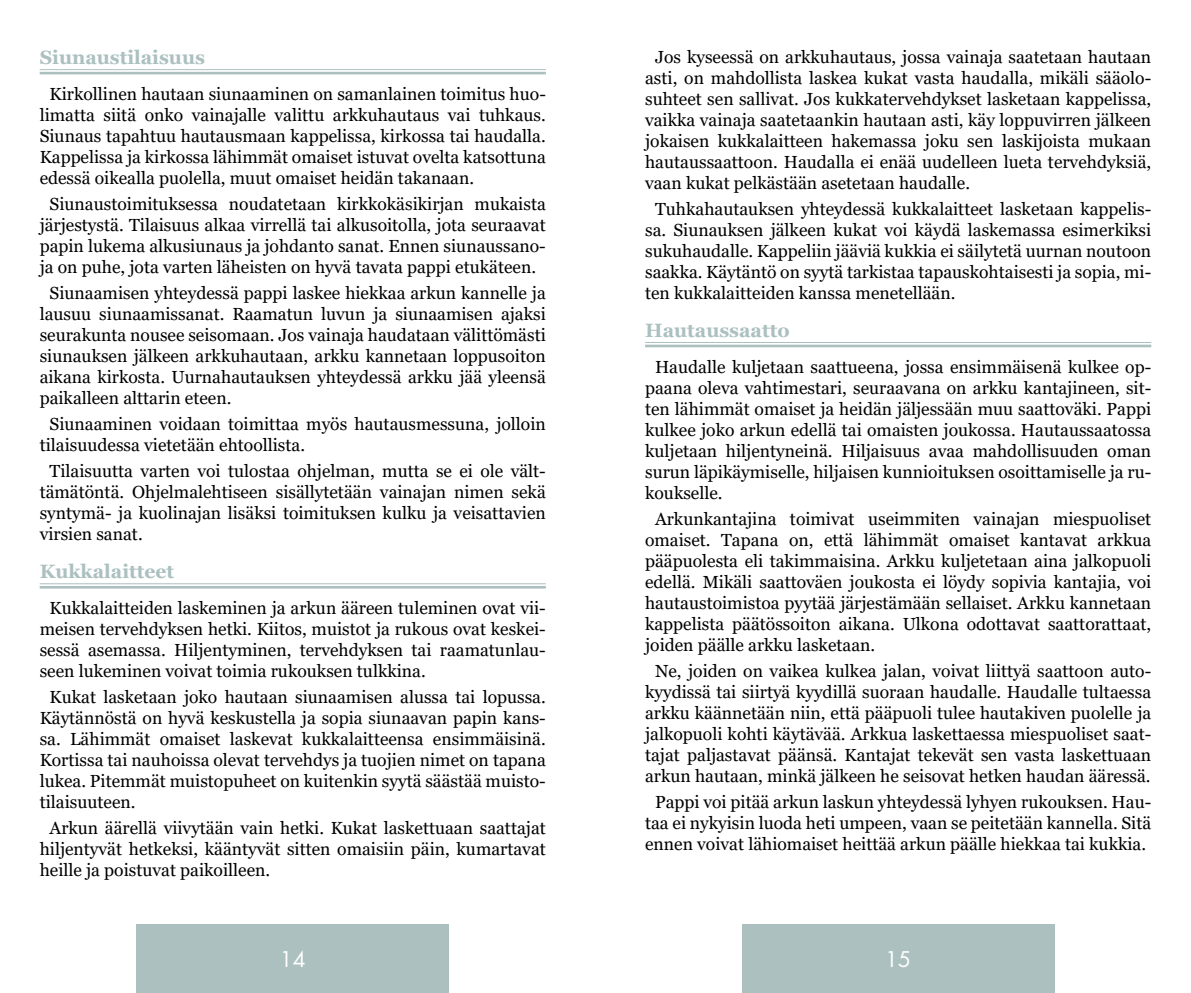
<style>
.page{position:relative;width:1191px;height:993px;background:#fff}
.page>*{position:absolute;margin:0;border:0;box-sizing:border-box;transform-origin:0 0}
.t1{font:21px "Futura Std";color:#fff}
.t2{font:700 19.25px "Georgia";color:#abc0bf}
.t3{font:17.5px/21px "Georgia";color:#000;text-align:justify}
</style>
<div class="page">
<div style="left:742px;top:924px;width:312px;height:68px;background:#abc0bf"></div>
<div style="left:136px;top:924px;width:313px;height:68px;background:#abc0bf"></div>
<hr style="left:40px;top:69px;width:506px;height:1px;background:#abc0bf">
<hr style="left:40px;top:72px;width:506px;height:2px;background:#abc0bf">
<hr style="left:40px;top:583px;width:506px;height:1px;background:#abc0bf">
<hr style="left:40px;top:585px;width:506px;height:3px;background:#abc0bf">
<hr style="left:645px;top:342px;width:506px;height:1px;background:#abc0bf">
<hr style="left:645px;top:344px;width:506px;height:3px;background:#abc0bf">
<p class="t2" style="left:40px;top:45px;width:167px">Siunaustilaisuus</p>
<p class="t3" style="left:40px;top:84px;width:508px;text-indent:10px">Kirkollinen hautaan siunaaminen on samanlainen toimitus huo&shy;limatta siitä onko vainajalle valittu arkkuhautaus vai tuhkaus.<br>Siunaus tapahtuu hautausmaan kappelissa, kirkossa tai haudalla.<br>Kappelissa ja kirkossa lähimmät omaiset istuvat ovelta katsottuna edessä oikealla puolella, muut omaiset heidän takanaan.</p>
<p class="t3" style="left:40px;top:194px;width:507px;text-align:center">Siunaustoimituksessa noudatetaan kirkkokäsikirjan mukaista järjestystä. Tilaisuus alkaa virrellä tai alkusoitolla, jota seuraavat papin lukema alkusiunaus ja johdanto sanat. Ennen siunaussano&shy;ja on puhe, jota varten läheisten on hyvä tavata pappi etukäteen.</p>
<p class="t3" style="left:40px;top:283px;width:507px;text-indent:10px">Siunaamisen yhteydessä pappi laskee hiekkaa arkun kannelle ja lausuu siunaamissanat. Raamatun luvun ja siunaamisen ajaksi seurakunta nousee seisomaan. Jos vainaja haudataan välittömästi siunauksen jälkeen arkkuhautaan, arkku kannetaan loppusoiton aikana kirkosta. Uurnahautauksen yhteydessä arkku jää yleensä paikalleen alttarin eteen.</p>
<p class="t3" style="left:40px;top:414px;width:507px;text-indent:10px">Siunaaminen voidaan toimittaa myös hautausmessuna, jolloin tilaisuudessa vietetään ehtoollista.</p>
<p class="t3" style="left:40px;top:461px;width:507px;text-indent:10px">Tilaisuutta varten voi tulostaa ohjelman, mutta se ei ole vält&shy;tämätöntä. Ohjelmalehtiseen sisällytetään vainajan nimen sekä syntymä- ja kuolinajan lisäksi toimituksen kulku ja veisattavien virsien sanat.</p>
<p class="t2" style="left:40px;top:559px;width:136px">Kukkalaitteet</p>
<p class="t3" style="left:40px;top:598px;width:507px;text-indent:10px">Kukkalaitteiden laskeminen ja arkun ääreen tuleminen ovat vii&shy;meisen tervehdyksen hetki. Kiitos, muistot ja rukous ovat keskei&shy;sessä asemassa. Hiljentyminen, tervehdyksen tai raamatunlau&shy;seen lukeminen voivat toimia rukouksen tulkkina.</p>
<p class="t3" style="left:40px;top:687px;width:507px;text-indent:10px">Kukat lasketaan joko hautaan siunaamisen alussa tai lopussa.<br>Käytännöstä on hyvä keskustella ja sopia siunaavan papin kans&shy;sa. Lähimmät omaiset laskevat kukkalaitteensa ensimmäisinä.<br>Kortissa tai nauhoissa olevat tervehdys ja tuojien nimet on tapana lukea. Pitemmät muistopuheet on kuitenkin syytä säästää muisto&shy;tilaisuuteen.</p>
<p class="t3" style="left:40px;top:817px;width:508px;text-indent:10px">Arkun äärellä viivytään vain hetki. Kukat laskettuaan saattajat hiljentyvät hetkeksi, kääntyvät sitten omaisiin päin, kumartavat heille ja poistuvat paikoilleen.</p>
<p class="t3" style="left:645px;top:47px;width:508px;text-indent:10px">Jos kyseessä on arkkuhautaus, jossa vainaja saatetaan hautaan asti, on mahdollista laskea kukat vasta haudalla, mikäli sääolo&shy;suhteet sen sallivat. Jos kukkatervehdykset lasketaan kappelissa, vaikka vainaja saatetaankin hautaan asti, käy loppuvirren jälkeen jokaisen kukkalaitteen hakemassa joku sen laskijoista mukaan hautaussaattoon. Haudalla ei enää uudelleen lueta tervehdyksiä, vaan kukat pelkästään asetetaan haudalle.</p>
<p class="t3" style="left:645px;top:199px;width:507px;text-indent:10px">Tuhkahautauksen yhteydessä kukkalaitteet lasketaan kappelis&shy;sa. Siunauksen jälkeen kukat voi käydä laskemassa esimerkiksi sukuhaudalle. Kappeliin jääviä kukkia ei säilytetä uurnan noutoon saakka. Käytäntö on syytä tarkistaa tapauskohtaisesti ja sopia, mi&shy;ten kukkalaitteiden kanssa menetellään.</p>
<p class="t2" style="left:645px;top:318px;width:146px">Hautaussaatto</p>
<p class="t3" style="left:645px;top:357px;width:507px;text-indent:10px">Haudalle kuljetaan saattueena, jossa ensimmäisenä kulkee op&shy;paana oleva vahtimestari, seuraavana on arkku kantajineen, sit&shy;ten lähimmät omaiset ja heidän jäljessään muu saattoväki. Pappi kulkee joko arkun edellä tai omaisten joukossa. Hautaussaatossa kuljetaan hiljentyneinä. Hiljaisuus avaa mahdollisuuden oman surun läpikäymiselle, hiljaisen kunnioituksen osoittamiselle ja ru&shy;koukselle.</p>
<p class="t3" style="left:645px;top:508px;width:507px;text-indent:10px">Arkunkantajina toimivat useimmiten vainajan miespuoliset omaiset. Tapana on, että lähimmät omaiset kantavat arkkua pääpuolesta eli takimmaisina. Arkku kuljetetaan aina jalkopuoli edellä. Mikäli saattoväen joukosta ei löydy sopivia kantajia, voi hautaustoimistoa pyytää järjestämään sellaiset. Arkku kannetaan kappelista päätössoiton aikana. Ulkona odottavat saattorattaat, joiden päälle arkku lasketaan.</p>
<p class="t3" style="left:645px;top:660px;width:507px;text-align:center">Ne, joiden on vaikea kulkea jalan, voivat liittyä saattoon auto&shy;kyydissä tai siirtyä kyydillä suoraan haudalle. Haudalle tultaessa arkku käännetään niin, että pääpuoli tulee hautakiven puolelle ja jalkopuoli kohti käytävää. Arkkua laskettaessa miespuoliset saat&shy;tajat paljastavat päänsä. Kantajat tekevät sen vasta laskettuaan arkun hautaan, minkä jälkeen he seisovat hetken haudan ääressä.</p>
<p class="t3" style="left:645px;top:791px;width:507px;text-align:center">Pappi voi pitää arkun laskun yhteydessä lyhyen rukouksen. Hau&shy;taa ei nykyisin luoda heti umpeen, vaan se peitetään kannella. Sitä ennen voivat lähiomaiset heittää arkun päälle hiekkaa tai kukkia.</p>
<p class="t1" style="left:280px;top:945px;width:27px">14</p>
<p class="t1" style="left:885px;top:945px;width:27px">15</p>
</div>
